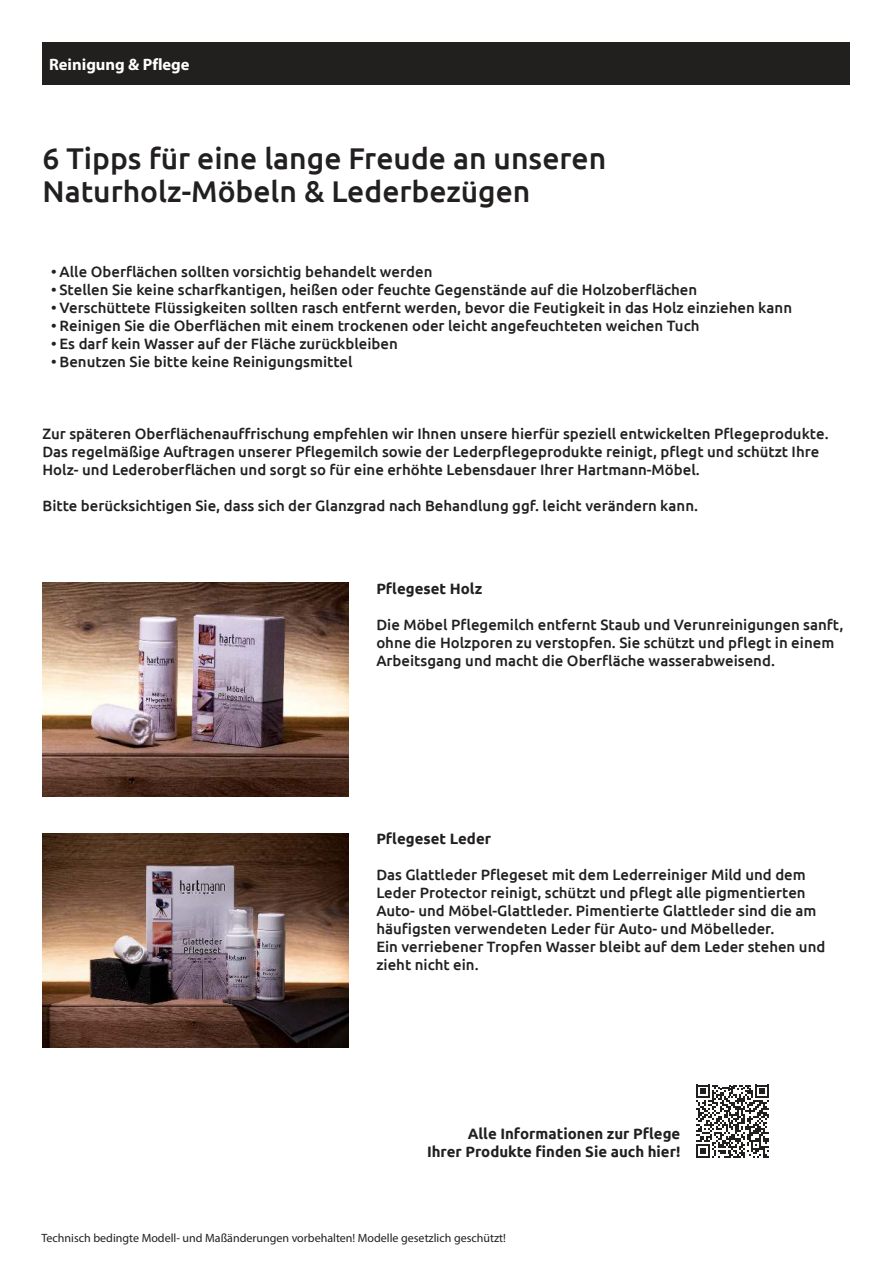
<style>
.page{position:relative;width:893px;height:1263px;background:#fff}
.page>*{position:absolute;margin:0;border:0;box-sizing:border-box;transform-origin:0 0}
.t1{font:500 30px/33px "Ubuntu";color:#221f1f}
.t2{font:700 16.5px "Myriad Pro";color:#fff}
.t3{font:500 15px/18px "Ubuntu";color:#221f1f}
.t4{font:700 15px/18px "Ubuntu";color:#221f1f;text-align:right}
.t5{font:12px "Myriad Pro";color:#221f1f}
</style>
<div class="page">
<div style="left:43px;top:43px;width:807px;height:42px;background:#221f1f"></div>
<img style="left:43px;top:583px;width:306px;height:214px">
<img style="left:43px;top:833px;width:306px;height:215px">
<svg style="left:696px;top:1084px;width:73px;height:74px"></svg>
<p class="t2" style="left:49px;top:54px;width:142px">Reinigung &amp; Pflege</p>
<h1 class="t1" style="left:43px;top:144px;width:565px">6 Tipps für eine lange Freude an unseren<br>Naturholz-Möbeln &amp; Lederbezügen</h1>
<p class="t3" style="left:51px;top:263px;width:383px">• Alle Oberflächen sollten vorsichtig behandelt werden</p>
<p class="t3" style="left:51px;top:281px;width:648px">• Stellen Sie keine scharfkantigen, heißen oder feuchte Gegenstände auf die Holzoberflächen</p>
<p class="t3" style="left:51px;top:299px;width:743px">• Verschüttete Flüssigkeiten sollten rasch entfernt werden, bevor die Feutigkeit in das Holz einziehen kann</p>
<p class="t3" style="left:51px;top:317px;width:650px">• Reinigen Sie die Oberflächen mit einem trockenen oder leicht angefeuchteten weichen Tuch</p>
<p class="t3" style="left:51px;top:335px;width:348px">• Es darf kein Wasser auf der Fläche zurückbleiben</p>
<p class="t3" style="left:51px;top:353px;width:303px">• Benutzen Sie bitte keine Reinigungsmittel</p>
<p class="t3" style="left:43px;top:424px;width:788px">Zur späteren Oberflächenauffrischung empfehlen wir Ihnen unsere hierfür speziell entwickelten Pflegeprodukte.<br>Das regelmäßige Auftragen unserer Pflegemilch sowie der Lederpflegeprodukte reinigt, pflegt und schützt Ihre<br>Holz- und Lederoberflächen und sorgt so für eine erhöhte Lebensdauer Ihrer Hartmann-Möbel.</p>
<p class="t3" style="left:43px;top:498px;width:657px">Bitte berücksichtigen Sie, dass sich der Glanzgrad nach Behandlung ggf. leicht verändern kann.</p>
<p class="t4" style="left:376px;top:579px;width:108px">Pflegeset Holz</p>
<p class="t3" style="left:376px;top:615px;width:469px">Die Möbel Pflegemilch entfernt Staub und Verunreinigungen sanft, ohne die Holzporen zu verstopfen. Sie schützt und pflegt in einem<br>Arbeitsgang und macht die Oberfläche wasserabweisend.</p>
<p class="t4" style="left:376px;top:829px;width:116px">Pflegeset Leder</p>
<p class="t3" style="left:376px;top:865px;width:451px">Das Glattleder Pflegeset mit dem Lederreiniger Mild und dem Leder Protector reinigt, schützt und pflegt alle pigmentierten Auto- und Möbel-Glattleder. Pimentierte Glattleder sind die am häufigsten verwendeten Leder für Auto- und Möbelleder.<br>Ein verriebener Tropfen Wasser bleibt auf dem Leder stehen und zieht nicht ein.</p>
<p class="t4" style="left:427px;top:1125px;width:255px">Alle Informationen zur Pflege<br>Ihrer Produkte finden Sie auch hier!</p>
<p class="t5" style="left:41px;top:1231px;width:466px">Technisch bedingte Modell- und Maßänderungen vorbehalten! Modelle gesetzlich geschützt!</p>
</div>
